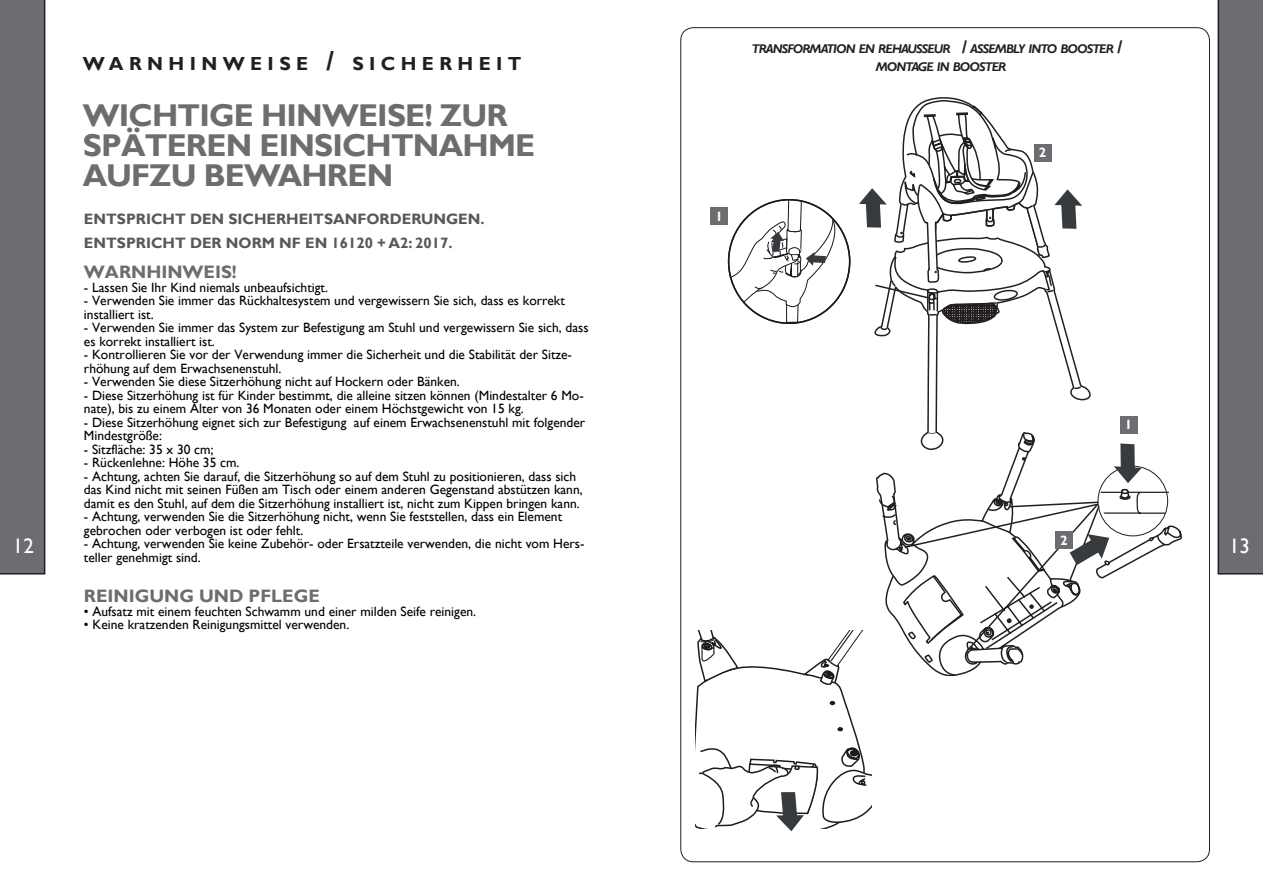
<style>
.page{position:relative;width:1263px;height:893px;background:#fff}
.page>*{position:absolute;margin:0;border:0;box-sizing:border-box;transform-origin:0 0}
.Intro{font:700 31.5px "Gill Sans";letter-spacing:-.025em;color:#6c6d70}
.t1{font:21px "Gill Sans";color:#fff}
.titreavertissement{font:700 18.9px "Gill Sans";letter-spacing:.285em;color:#231f20}
.t2{font:700 18px "Gill Sans";color:#6c6d70}
.t3{font:700 15px "Gill Sans";color:#57585a}
.t4{font:13.5px/13.5px "Gill Sans";color:#000}
.t5{font:700 13.5px "Gill Sans";color:#fff}
.Intro-2{font:italic 700 12.6px "Gill Sans";letter-spacing:-.07em;color:#231f20}
.s1{font-size:27px}
.s2{font-size:18px}
</style>
<div class="page">
<div style="left:0;top:0;width:45px;height:574px;background:#6c6d70"></div>
<div style="left:1217px;top:0;width:46px;height:574px;background:#6c6d70"></div>
<svg style="left:859px;top:97px;width:223px;height:293px"></svg>
<svg style="left:876px;top:432px;width:305px;height:113px"></svg>
<svg style="left:878px;top:443px;width:291px;height:232px"></svg>
<svg style="left:695px;top:631px;width:176px;height:200px"></svg>
<svg style="left:729px;top:200px;width:121px;height:123px"></svg>
<div style="left:711px;top:207px;width:17px;height:18px;background:#6c6d70"></div>
<div style="left:1034px;top:144px;width:17px;height:17px;background:#6c6d70"></div>
<div style="left:1120px;top:416px;width:17px;height:17px;background:#6c6d70"></div>
<div style="left:1055px;top:531px;width:17px;height:18px;background:#6c6d70"></div>
<p class="titreavertissement" style="left:83px;top:52px;width:440px">WARNHINWEISE <span class="s1">/</span> SICHERHEIT</p>
<p class="Intro" style="left:83px;top:97px;width:426px">WICHTIGE HINWEISE! ZUR</p>
<p class="Intro" style="left:83px;top:127px;width:454px">SPÄTEREN EINSICHTNAHME</p>
<p class="Intro" style="left:83px;top:157px;width:312px">AUFZU BEWAHREN</p>
<p class="Intro-2" style="left:752px;top:42px;width:372px">TRANSFORMATION EN REHAUSSEUR <span class="s2">/</span> ASSEMBLY INTO BOOSTER <span class="s2">/</span></p>
<p class="Intro-2" style="left:876px;top:60px;width:132px">MONTAGE IN BOOSTER</p>
<p class="t5" style="left:1039px;top:144px;width:9px">2</p>
<p class="t5" style="left:716px;top:208px;width:9px">1</p>
<p class="t3" style="left:84px;top:210px;width:402px">ENTSPRICHT DEN SICHERHEITSANFORDERUNGEN.</p>
<p class="t3" style="left:84px;top:234px;width:370px">ENTSPRICHT DER NORM NF EN 16120 + A2: 2017.</p>
<p class="t2" style="left:84px;top:261px;width:154px">WARNHINWEIS!</p>
<p class="t4" style="left:84px;top:281px;width:245px">- Lassen Sie Ihr Kind niemals unbeaufsichtigt.</p>
<p class="t4" style="left:84px;top:294px;width:482px">- Verwenden Sie immer das Rückhaltesystem und vergewissern Sie sich, dass es korrekt installiert ist.</p>
<p class="t4" style="left:84px;top:321px;width:506px">- Verwenden Sie immer das System zur Befestigung am Stuhl und vergewissern Sie sich, dass es korrekt installiert ist.</p>
<p class="t4" style="left:84px;top:348px;width:489px">- Kontrollieren Sie vor der Verwendung immer die Sicherheit und die Stabilität der Sitze&shy;rhöhung auf dem Erwachsenenstuhl.</p>
<p class="t4" style="left:84px;top:375px;width:377px">- Verwenden Sie diese Sitzerhöhung nicht auf Hockern oder Bänken.</p>
<p class="t4" style="left:84px;top:389px;width:501px">- Diese Sitzerhöhung ist für Kinder bestimmt, die alleine sitzen können (Mindestalter 6 Mo&shy;nate), bis zu einem Alter von 36 Monaten oder einem Höchstgewicht von 15 kg.</p>
<p class="t4" style="left:84px;top:416px;width:503px">- Diese Sitzerhöhung eignet sich zur Befestigung auf einem Erwachsenenstuhl mit folgender<br>Mindestgröße:</p>
<p class="t4" style="left:84px;top:443px;width:131px">- Sitzfläche: 35 x 30 cm;</p>
<p class="t4" style="left:84px;top:456px;width:157px">- Rückenlehne: Höhe 35 cm.</p>
<p class="t4" style="left:84px;top:470px;width:500px">- Achtung, achten Sie darauf, die Sitzerhöhung so auf dem Stuhl zu positionieren, dass sich das Kind nicht mit seinen Füßen am Tisch oder einem anderen Gegenstand abstützen kann, damit es den Stuhl, auf dem die Sitzerhöhung installiert ist, nicht zum Kippen bringen kann.</p>
<p class="t4" style="left:84px;top:510px;width:480px">- Achtung, verwenden Sie die Sitzerhöhung nicht, wenn Sie feststellen, dass ein Element gebrochen oder verbogen ist oder fehlt.</p>
<p class="t4" style="left:84px;top:537px;width:502px">- Achtung, verwenden Sie keine Zubehör- oder Ersatzteile verwenden, die nicht vom Hers&shy;teller genehmigt sind.</p>
<p class="t2" style="left:84px;top:585px;width:237px">REINIGUNG UND PFLEGE</p>
<p class="t4" style="left:84px;top:605px;width:394px">• Aufsatz mit einem feuchten Schwamm und einer milden Seife reinigen.</p>
<p class="t4" style="left:84px;top:618px;width:267px">• Keine kratzenden Reinigungsmittel verwenden.</p>
<p class="t5" style="left:1125px;top:417px;width:9px">1</p>
<p class="t5" style="left:1060px;top:532px;width:9px">2</p>
<p class="t1" style="left:13px;top:533px;width:22px">12</p>
<p class="t1" style="left:1229px;top:533px;width:22px">13</p>
</div>
